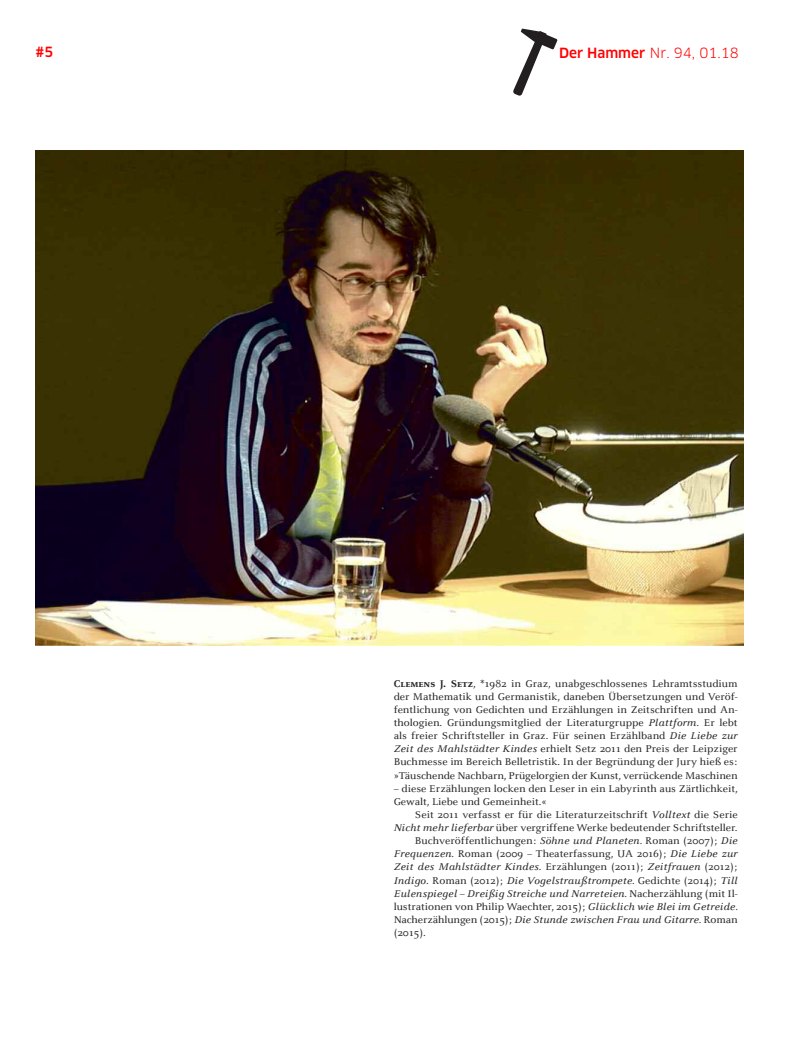
<style>
.page{position:relative;width:798px;height:1063px;background:#fff}
.page>*{position:absolute;margin:0;border:0;box-sizing:border-box;transform-origin:0 0}
.t1{font:13.75px "Clan Pro";color:#f00}
.t2{font:500 13.75px "Clan Pro";color:#f00}
.t3{font:10.25px/13.1px "Celeste Small Text";color:#272627;text-align:justify}
.t4{font:italic 10.25px "Celeste Small Text";color:#272627}
.s1{font-weight:500}
.s2{font-family:"Celeste Small Text Caps";font-weight:700}
.s3{font-style:italic}
.s4{font-style:normal}
</style>
<div class="page">
<svg style="left:513px;top:28px;width:45px;height:68px"></svg>
<img style="left:35px;top:150px;width:708px;height:496px">
<h1 class="t2" style="left:35px;top:47px;width:19px">#5</h1>
<h1 class="t1" style="left:559px;top:48px;width:181px"><span class="s1">Der Hammer</span> Nr. 94, 01.18</h1>
<p class="t3" style="left:393px;top:677px;width:345px"><span class="s2">Clemens J. Setz</span>, *1982 in Graz, unabgeschlossenes Lehramtsstudium der Mathematik und Germanistik, daneben Übersetzungen und Veröf&shy;fentlichung von Gedichten und Erzählungen in Zeitschriften und An&shy;thologien. Gründungsmitglied der Literaturgruppe <span class="s3">Plattform</span>. Er lebt als freier Schriftsteller in Graz. Für seinen Erzählband <span class="s3">Die Liebe zur Zeit des Mahlstädter Kindes</span> erhielt Setz 2011 den Preis der Leipziger Buchmesse im Bereich Belletristik. In der Begründung der Jury hieß es: »Täuschende Nachbarn, Prügelorgien der Kunst, verrückende Maschinen</p>
<p class="t3" style="left:393px;top:782px;width:346px">– diese Erzählungen locken den Leser in ein Labyrinth aus Zärtlichkeit,<br>Gewalt, Liebe und Gemeinheit.«</p>
<p class="t3" style="left:415px;top:808px;width:324px">Seit 2011 verfasst er für die Literaturzeitschrift <span class="s3">Volltext</span> die Serie</p>
<p class="t3" style="left:393px;top:821px;width:345px"><span class="s3">Nicht mehr lieferbar</span> über vergriffene Werke bedeutender Schriftsteller.</p>
<p class="t3" style="left:415px;top:835px;width:324px">Buchveröffentlichungen: <span class="s3">Söhne und Planeten.</span> Roman (2007); <span class="s3">Die</span></p>
<p class="t3" style="left:393px;top:848px;width:345px"><span class="s3">Frequenzen.</span> Roman (2009 – Theaterfassung, UA 2016); <span class="s3">Die Liebe zur</span></p>
<p class="t4" style="left:393px;top:862px;width:345px">Zeit des Mahlstädter Kindes. <span class="s4">Erzählungen (2011);</span> Zeitfrauen <span class="s4">(2012);</span></p>
<p class="t4" style="left:393px;top:875px;width:345px">Indigo<span class="s4">. Roman (2012);</span> Die Vogelstraußtrompete. <span class="s4">Gedichte (2014);</span> Till</p>
<p class="t4" style="left:393px;top:888px;width:345px">Eulenspiegel – Dreißig Streiche und Narreteien. <span class="s4">Nacherzählung (mit Il-</span></p>
<p class="t3" style="left:393px;top:900px;width:345px">lustrationen von Philip Waechter, 2015); <span class="s3">Glücklich wie Blei im Getreide.</span></p>
<p class="t4" style="left:393px;top:914px;width:345px"><span class="s4">Nacherzählungen (2015);</span> Die Stunde zwischen Frau und Gitarre. <span class="s4">Roman</span></p>
<p class="t3" style="left:393px;top:926px;width:34px">(2015).</p>
</div>
